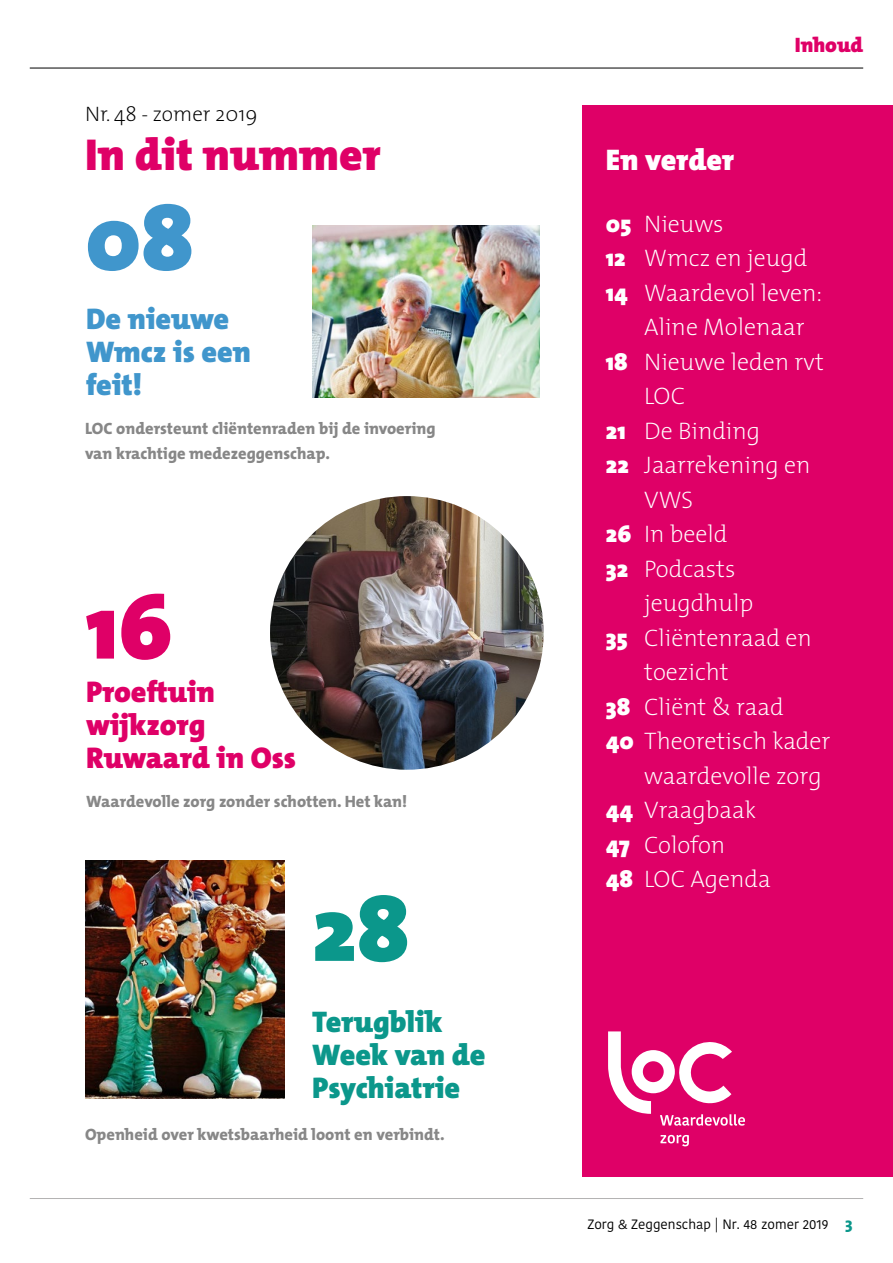
<style>
.page{position:relative;width:893px;height:1263px;background:#fff}
.page>*{position:absolute;margin:0;border:0;box-sizing:border-box;transform-origin:0 0}
.t1{font:800 93px "T Mix";color:#4096cc}
.t2{font:800 93px "T Mix";color:#df0067}
.t3{font:800 93px "T Mix";color:#0b978b}
.t4{font:800 45px "T Mix";color:#df0067}
.t5{font:800 30px/33px "T Mix";color:#df0067}
.t6{font:800 30px/33px "T Mix";color:#0b978b}
.t7{font:800 30px/33px "T Mix";color:#4096cc}
.t8{font:800 30px "T Mix";color:#fff}
.t9{font:200 24px "T Mix";color:#fff}
.t10{font:200 21px "T Mix";color:#000}
.t11{font:800 21px "T Mix";color:#df0067}
.t12{font:800 16.5px/25.5px "T Mix";color:#878787}
.t13{font:13.5px "Kohinoor Bangla";color:#000}
.s1{font-weight:800}
.s2{font-family:"T Mix";font-weight:800;font-size:16.5px;color:#0b978b}
</style>
<div class="page">
<div style="left:583px;top:105px;width:310px;height:1071px;background:#df0067"></div>
<hr style="left:30px;top:68px;width:833px;height:1px;background:#000">
<img style="left:312px;top:226px;width:227px;height:172px">
<hr style="left:30px;top:1198px;width:833px;height:1px;background:#b3b2b2">
<img style="left:85px;top:860px;width:200px;height:239px">
<img style="left:270px;top:496px;width:274px;height:274px;border-radius:137px">
<svg style="left:660px;top:1135px;width:29px;height:11px"></svg>
<svg style="left:608px;top:1031px;width:137px;height:95px"></svg>
<p class="t10" style="left:85px;top:96px;width:174px">Nr. 48 - zomer 2019</p>
<h2 class="t4" style="left:85px;top:117px;width:297px">In dit nummer</h2>
<h1 class="t1" style="left:85px;top:160px;width:110px">08</h1>
<p class="t7" style="left:86px;top:302px;width:166px">De nieuwe<br>Wmcz is een feit!</p>
<p class="t12" style="left:85px;top:415px;width:352px">LOC ondersteunt cliëntenraden bij de invoering van krachtige medezeggenschap.</p>
<h1 class="t2" style="left:86px;top:549px;width:88px">16</h1>
<p class="t5" style="left:86px;top:675px;width:211px">Proeftuin wijkzorg<br>Ruwaard in Oss</p>
<p class="t12" style="left:86px;top:788px;width:323px">Waardevolle zorg zonder schotten. Het kan!</p>
<h1 class="t3" style="left:312px;top:851px;width:99px">28</h1>
<p class="t6" style="left:312px;top:1005px;width:175px">Terugblik<br>Week van de<br>Psychiatrie</p>
<p class="t12" style="left:85px;top:1121px;width:361px">Openheid over kwetsbaarheid loont en verbindt.</p>
<p class="t8" style="left:606px;top:135px;width:130px">En verder</p>
<p class="t11" style="left:795px;top:27px;width:70px">Inhoud</p>
<p class="t9" style="left:606px;top:204px;width:119px"><span class="s1">05</span> Nieuws</p>
<p class="t9" style="left:606px;top:238px;width:203px"><span class="s1">12</span> Wmcz en jeugd</p>
<p class="t9" style="left:606px;top:273px;width:218px"><span class="s1">14</span> Waardevol leven:</p>
<p class="t9" style="left:644px;top:307px;width:162px">Aline Molenaar</p>
<p class="t9" style="left:606px;top:342px;width:220px"><span class="s1">18</span> Nieuwe leden rvt</p>
<p class="t9" style="left:644px;top:376px;width:42px">LOC</p>
<p class="t9" style="left:606px;top:411px;width:156px"><span class="s1">21</span> De Binding</p>
<p class="t9" style="left:606px;top:445px;width:206px"><span class="s1">22</span> Jaarrekening en</p>
<p class="t9" style="left:644px;top:480px;width:51px">VWS</p>
<p class="t9" style="left:606px;top:514px;width:123px"><span class="s1">26</span> In beeld</p>
<p class="t9" style="left:606px;top:549px;width:131px"><span class="s1">32</span> Podcasts</p>
<p class="t9" style="left:644px;top:583px;width:111px">jeugdhulp</p>
<p class="t9" style="left:606px;top:618px;width:207px"><span class="s1">35</span> Cliëntenraad en</p>
<p class="t9" style="left:644px;top:652px;width:86px">toezicht</p>
<p class="t9" style="left:606px;top:687px;width:179px"><span class="s1">38</span> Cliënt &amp; raad</p>
<p class="t9" style="left:606px;top:721px;width:226px"><span class="s1">40</span> Theoretisch kader</p>
<p class="t9" style="left:644px;top:756px;width:179px">waardevolle zorg</p>
<p class="t9" style="left:606px;top:790px;width:152px"><span class="s1">44</span> Vraagbaak</p>
<p class="t9" style="left:606px;top:825px;width:121px"><span class="s1">47</span> Colofon</p>
<p class="t9" style="left:606px;top:859px;width:166px"><span class="s1">48</span> LOC Agenda</p>
<p class="t13" style="left:587px;top:1214px;width:267px">Zorg &amp; Zeggenschap | Nr. 48 zomer 2019 <span class="s2">3</span></p>
</div>
